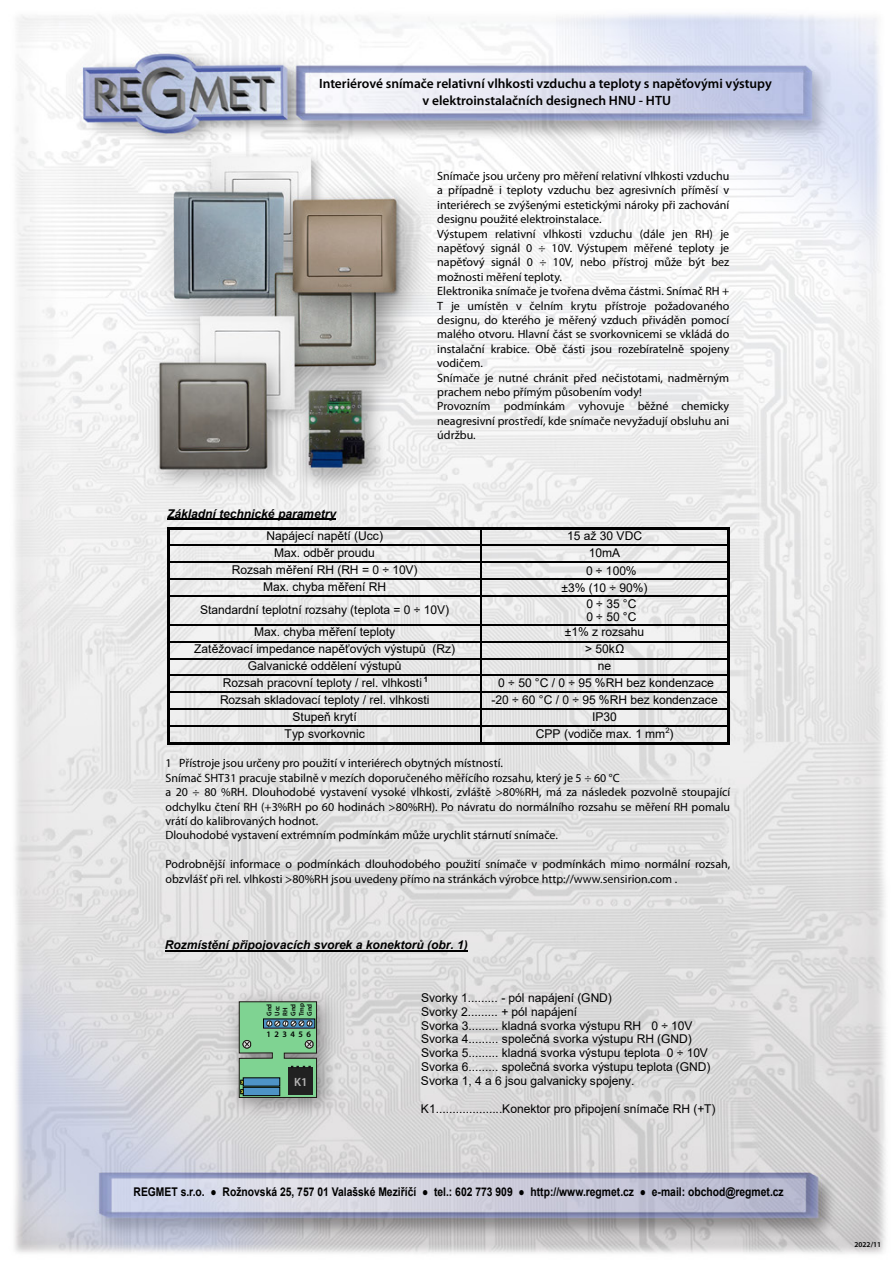
<style>
.page{position:relative;width:893px;height:1263px;background:#fff}
.page>*{position:absolute;margin:0;border:0;box-sizing:border-box;transform-origin:0 0}
.t1{font:600 13.5px/16.2px "Myriad Pro";color:#000;text-align:center}
.t2{font:12.15px/13.8px "Arial";letter-spacing:-.005em;color:#000}
.t3{font:italic 700 12.15px "Arial";letter-spacing:-.005em;color:#000}
.t4{font:12px/14.4px "Myriad Pro";color:#000}
.t5{font:700 12px "Arial";color:#000;scale:.86 1}
.t6{font:600 12px "Myriad Pro";color:#b5b4b4}
.t7{font:600 8.4px "Myriad Pro";color:#000}
.t8{font:600 7.5px "Myriad Pro";color:#000}
.t9{font:600 6.75px/8.1px "Myriad Pro";color:#000}
</style>
<div class="page">
<img style="left:14px;top:14px;width:872px;height:1240px">
<hr style="left:165px;top:950px;width:302px;height:2px;background:#000">
<hr style="left:167px;top:519px;width:169px;height:1px;background:#000">
<hr style="left:170px;top:527px;width:310px;height:2px;background:#000">
<hr style="left:482px;top:527px;width:245px;height:2px;background:#000">
<hr style="left:167px;top:529px;width:3px;height:16px;background:#000">
<hr style="left:170px;top:545px;width:310px;height:1px;background:#000">
<hr style="left:481px;top:545px;width:246px;height:1px;background:#000">
<hr style="left:167px;top:546px;width:3px;height:16px;background:#000">
<hr style="left:170px;top:562px;width:310px;height:1px;background:#000">
<hr style="left:481px;top:562px;width:246px;height:1px;background:#000">
<hr style="left:167px;top:563px;width:3px;height:16px;background:#000">
<hr style="left:170px;top:579px;width:310px;height:1px;background:#000">
<hr style="left:481px;top:579px;width:246px;height:1px;background:#000">
<hr style="left:167px;top:580px;width:3px;height:15px;background:#000">
<hr style="left:170px;top:595px;width:310px;height:2px;background:#000">
<hr style="left:481px;top:595px;width:246px;height:2px;background:#000">
<svg style="left:727px;top:527px;width:2px;height:70px"></svg>
<hr style="left:167px;top:597px;width:3px;height:27px;background:#000">
<hr style="left:727px;top:597px;width:2px;height:27px;background:#000">
<hr style="left:170px;top:624px;width:310px;height:1px;background:#000">
<hr style="left:481px;top:624px;width:246px;height:1px;background:#000">
<hr style="left:167px;top:625px;width:3px;height:16px;background:#000">
<hr style="left:170px;top:641px;width:310px;height:1px;background:#000">
<hr style="left:481px;top:641px;width:246px;height:1px;background:#000">
<hr style="left:167px;top:642px;width:3px;height:16px;background:#000">
<hr style="left:170px;top:658px;width:310px;height:1px;background:#000">
<hr style="left:481px;top:658px;width:246px;height:1px;background:#000">
<hr style="left:167px;top:659px;width:3px;height:16px;background:#000">
<hr style="left:170px;top:675px;width:310px;height:1px;background:#000">
<hr style="left:481px;top:675px;width:246px;height:1px;background:#000">
<hr style="left:167px;top:676px;width:3px;height:16px;background:#000">
<hr style="left:170px;top:692px;width:310px;height:1px;background:#000">
<hr style="left:481px;top:692px;width:246px;height:1px;background:#000">
<hr style="left:167px;top:693px;width:3px;height:16px;background:#000">
<hr style="left:170px;top:709px;width:310px;height:1px;background:#000">
<hr style="left:481px;top:709px;width:246px;height:1px;background:#000">
<hr style="left:167px;top:710px;width:3px;height:15px;background:#000">
<hr style="left:170px;top:725px;width:310px;height:1px;background:#000">
<hr style="left:481px;top:725px;width:246px;height:1px;background:#000">
<hr style="left:167px;top:726px;width:3px;height:16px;background:#000">
<hr style="left:170px;top:742px;width:310px;height:2px;background:#000">
<svg style="left:480px;top:527px;width:2px;height:217px"></svg>
<hr style="left:482px;top:742px;width:245px;height:2px;background:#000">
<svg style="left:727px;top:624px;width:2px;height:120px"></svg>
<img style="left:220px;top:982px;width:124px;height:143px">
<svg style="left:238px;top:1001px;width:79px;height:97px;background:#67a07d"></svg>
<p class="t1" style="left:319px;top:75px;width:454px">Interiérové snímače relativní vlhkosti vzduchu a teploty s napěťovými výstupy v elektroinstalačních designech HNU - HTU</p>
<p class="t4" style="left:437px;top:169px;width:293px">Snímače jsou určeny pro měření relativní vlhkosti vzduchu a případně i teploty vzduchu bez agresivních příměsí v interiérech se zvýšenými estetickými nároky při zachování designu použité elektroinstalace.<br>Výstupem relativní vlhkosti vzduchu (dále jen RH) je napěťový signál 0 ÷ 10V. Výstupem měřené teploty je napěťový signál 0 ÷ 10V, nebo přístroj může být bez možnosti měření teploty.<br>Elektronika snímače je tvořena dvěma částmi. Snímač RH + T je umístěn v čelním krytu přístroje požadovaného designu, do kterého je měřený vzduch přiváděn pomocí malého otvoru. Hlavní část se svorkovnicemi se vkládá do instalační krabice. Obě části jsou rozebíratelně spojeny vodičem.<br>Snímače je nutné chránit před nečistotami, nadměrným prachem nebo přímým působením vody!<br>Provozním podmínkám vyhovuje běžné chemicky neagresivní prostředí, kde snímače nevyžadují obsluhu ani údržbu.</p>
<p class="t3" style="left:167px;top:505px;width:170px">Základní technické parametry</p>
<p class="t2" style="left:267px;top:529px;width:118px">Napájecí napětí (Ucc)</p>
<p class="t2" style="left:567px;top:529px;width:76px">15 až 30 VDC</p>
<p class="t2" style="left:274px;top:546px;width:102px">Max. odběr proudu</p>
<p class="t2" style="left:589px;top:546px;width:33px">10mA</p>
<p class="t2" style="left:232px;top:563px;width:187px">Rozsah měření RH (RH = 0 ÷ 10V)</p>
<p class="t2" style="left:586px;top:564px;width:52px">0 ÷ 100%</p>
<p class="t2" style="left:263px;top:579px;width:124px">Max. chyba měření RH</p>
<p class="t2" style="left:561px;top:581px;width:88px">±3% (10 ÷ 90%)</p>
<p class="t2" style="left:200px;top:602px;width:251px">Standardní teplotní rozsahy (teplota = 0 ÷ 10V)</p>
<p class="t2" style="left:586px;top:596px;width:52px">0÷35°C<br>0÷50°C</p>
<p class="t2" style="left:254px;top:625px;width:143px">Max. chyba měření teploty</p>
<p class="t2" style="left:565px;top:625px;width:81px">±1% z rozsahu</p>
<p class="t2" style="left:194px;top:642px;width:262px">Zatěžovací impedance napěťových výstupů (Rz)</p>
<p class="t2" style="left:585px;top:642px;width:41px">&gt; 50kΩ</p>
<p class="t2" style="left:248px;top:659px;width:155px">Galvanické oddělení výstupů</p>
<p class="t2" style="left:598px;top:659px;width:15px">ne</p>
<p class="t2" style="left:223px;top:676px;width:207px">Rozsah pracovní teploty / rel. vlhkosti <sup>1</sup></p>
<p class="t2" style="left:498px;top:676px;width:217px">0 ÷ 50 °C / 0 ÷ 95 %RH bez kondenzace</p>
<p class="t2" style="left:220px;top:693px;width:211px">Rozsah skladovací teploty / rel. vlhkosti</p>
<p class="t2" style="left:491px;top:693px;width:228px">-20 ÷ 60 °C / 0 ÷ 95 %RH bez kondenzace</p>
<p class="t2" style="left:292px;top:709px;width:66px">Stupeň krytí</p>
<p class="t2" style="left:592px;top:709px;width:26px">IP30</p>
<p class="t2" style="left:285px;top:726px;width:82px">Typ svorkovnic</p>
<p class="t2" style="left:536px;top:726px;width:139px">CPP (vodiče max. 1 mm<sup>2</sup>)</p>
<p class="t4" style="left:165px;top:756px;width:566px">1 Přístroje jsou určeny pro použití v interiérech obytných místností.<br>Snímač SHT31 pracuje stabilně v mezích doporučeného měřícího rozsahu, který je 5 ÷ 60 °C<br>a 20 ÷ 80 %RH. Dlouhodobé vystavení vysoké vlhkosti, zvláště &gt;80%RH, má za následek pozvolně stoupající odchylku čtení RH (+3%RH po 60 hodinách &gt;80%RH). Po návratu do normálního rozsahu se měření RH pomalu vrátí do kalibrovaných hodnot.<br>Dlouhodobé vystavení extrémním podmínkám může urychlit stárnutí snímače.</p>
<p class="t4" style="left:165px;top:857px;width:566px">Podrobnější informace o podmínkách dlouhodobého použití snímače v podmínkách mimo normální rozsah, obzvlášť při rel. vlhkosti &gt;80%RH jsou uvedeny přímo na stránkách výrobce http://www.sensirion.com .</p>
<p class="t3" style="left:165px;top:937px;width:305px">Rozmístění připojovacích svorek a konektorů (obr. 1)</p>
<p class="t9" style="left:265px;top:1016px;width:14px;rotate:-90deg">Gnd<br>Ucc<br>RH<br>Gnd<br>Tmp<br>Gnd</p>
<p class="t7" style="left:267px;top:1029px;width:46px">1 2 3 4 5 6</p>
<p class="t6" style="left:294px;top:1074px;width:15px">K1</p>
<p class="t2" style="left:421px;top:991px;width:291px">Svorky 1......... - pól napájení (GND)<br>Svorky 2......... + pól napájení<br>Svorka 3......... kladná svorka výstupu RH 0 ÷ 10V Svorka 4......... společná svorka výstupu RH (GND)<br>Svorka 5......... kladná svorka výstupu teplota 0 ÷ 10V Svorka 6......... společná svorka výstupu teplota (GND)<br>Svorka 1, 4 a 6 jsou galvanicky spojeny.</p>
<p class="t2" style="left:421px;top:1101px;width:296px">K1....................Konektor pro připojení snímače RH (+T)</p>
<p class="t5" style="left:134px;top:1184px;width:757px">REGMET s.r.o. ● Rožnovská 25, 757 01 Valašské Meziříčí ● tel.: 602 773 909 ● http://www.regmet.cz ● e-mail: obchod@regmet.cz</p>
<p class="t8" style="left:854px;top:1240px;width:28px">2022/11</p>
</div>
